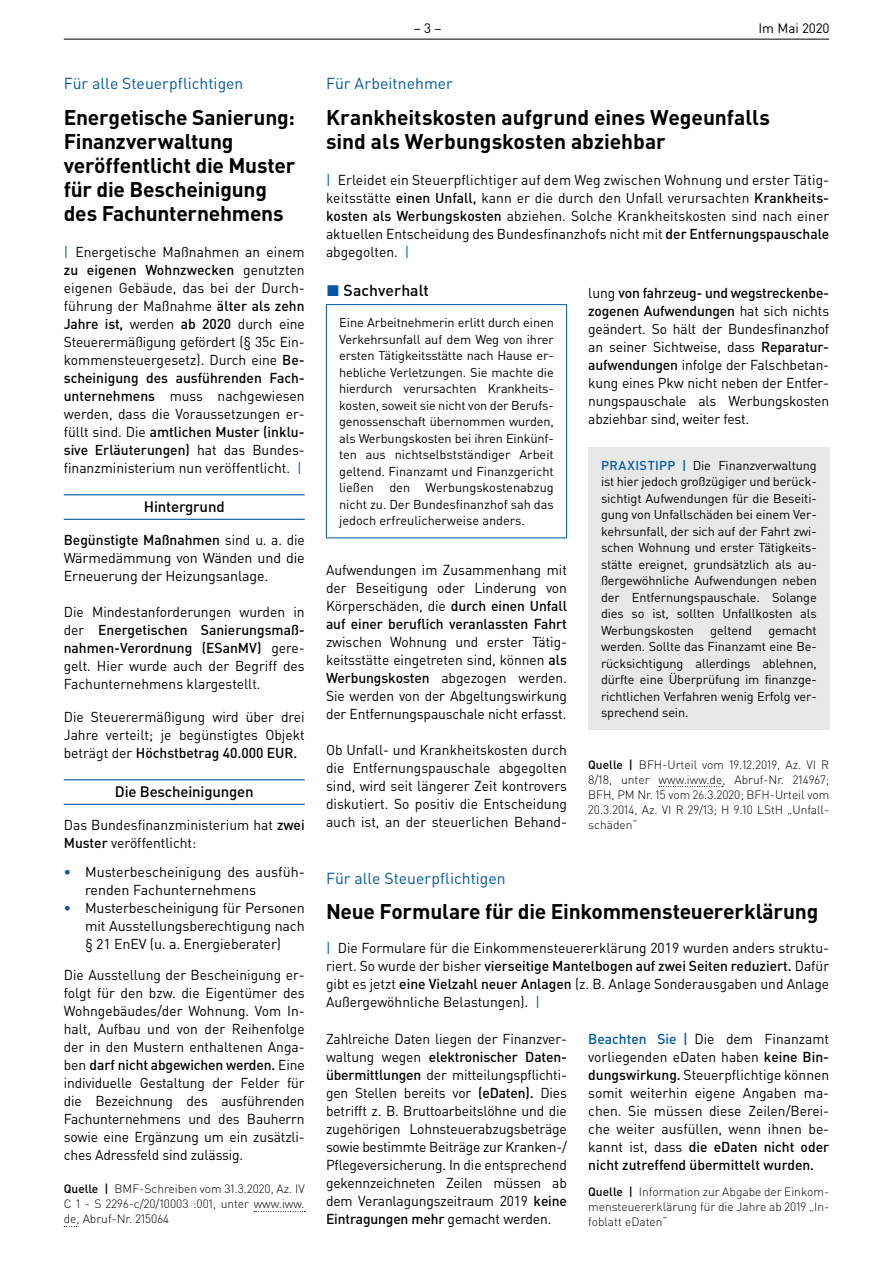
<style>
.page{position:relative;width:893px;height:1263px;background:#fff}
.page>*{position:absolute;margin:0;border:0;box-sizing:border-box;transform-origin:0 0}
.t1{font:700 21px/24px "DIN Pro";letter-spacing:-.01em;color:#000002}
.t2{font:15.75px "DIN Pro";color:#0157a2}
.t3{font:500 15.75px "DIN Pro";letter-spacing:.005em;color:#000002}
.t4{font:500 15px "DIN Pro";letter-spacing:-.01em;color:#000002}
.t5{font:14.25px/18px "DIN Pro";letter-spacing:-.005em;color:#000002;text-align:justify}
.t6{font:13.5px "DIN Pro";color:#000002}
.t7{font:12.75px/16.5px "DIN Pro";letter-spacing:-.01em;color:#000002;text-align:justify}
.t8{font:300 12px/15px "DIN Pro";color:#000002;text-align:justify}
.s1{color:#0157a2}
.s2{font-weight:500}
.s3{font-weight:500;color:#0157a2}
</style>
<div class="page">
<hr style="left:64px;top:39px;width:765px;height:1px;background:#000002">
<hr style="left:326px;top:304px;width:241px;height:1px;background:#0157a2">
<hr style="left:326px;top:305px;width:1px;height:232px;background:#0157a2">
<hr style="left:566px;top:305px;width:1px;height:232px;background:#0157a2">
<hr style="left:326px;top:537px;width:241px;height:1px;background:#0157a2">
<svg style="left:659px;top:786px;width:64px;height:1px"></svg>
<div style="left:588px;top:447px;width:242px;height:283px;background:#e6e9e8"></div>
<hr style="left:64px;top:494px;width:241px;height:1px;background:#0157a2">
<hr style="left:64px;top:519px;width:241px;height:1px;background:#0157a2">
<hr style="left:64px;top:779px;width:241px;height:1px;background:#0157a2">
<hr style="left:64px;top:804px;width:241px;height:1px;background:#0157a2">
<svg style="left:254px;top:1211px;width:51px;height:1px"></svg>
<svg style="left:64px;top:1226px;width:13px;height:1px"></svg>
<p class="t2" style="left:64px;top:73px;width:181px">Für alle Steuerpflichtigen</p>
<h1 class="t1" style="left:64px;top:105px;width:233px">Energetische Sanierung:<br>Finanzverwaltung veröffentlicht die Muster für die Bescheinigung des Fachunternehmens</h1>
<p class="t5" style="left:64px;top:243px;width:242px"><span class="s1">|</span> Energetische Maßnahmen an einem <span class="s2">zu eigenen Wohnzwecken</span> genutzten eigenen Gebäude, das bei der Durch&shy;führung der Maßnahme <span class="s2">älter als zehn Jahre ist,</span> werden <span class="s2">ab 2020</span> durch eine Steuerermäßigung gefördert (§ 35c Ein&shy;kommensteuergesetz). Durch eine <span class="s2">Be&shy;scheinigung des ausführenden Fach&shy;unternehmens</span> muss nachgewiesen werden, dass die Voraussetzungen er&shy;füllt sind. Die <span class="s2">amtlichen Muster (inklu&shy;sive Erläuterungen)</span> hat das Bundes&shy;finanzministerium nun veröffentlicht. <span class="s1">|</span></p>
<p class="t4" style="left:144px;top:497px;width:82px">Hintergrund</p>
<p class="t5" style="left:64px;top:531px;width:242px"><span class="s2">Begünstigte Maßnahmen</span> sind u. a. die Wärmedämmung von Wänden und die Erneuerung der Heizungsanlage.</p>
<p class="t5" style="left:64px;top:603px;width:242px">Die Mindestanforderungen wurden in der <span class="s2">Energetischen Sanierungsmaß&shy;nahmen-Verordnung (ESanMV)</span> gere&shy;gelt. Hier wurde auch der Begriff des Fachunternehmens klargestellt.</p>
<p class="t5" style="left:64px;top:708px;width:242px">Die Steuerermäßigung wird über drei Jahre verteilt; je begünstigtes Objekt beträgt der <span class="s2">Höchstbetrag 40.000 EUR.</span></p>
<p class="t4" style="left:115px;top:782px;width:140px">Die Bescheinigungen</p>
<p class="t5" style="left:64px;top:816px;width:242px">Das Bundesfinanzministerium hat <span class="s2">zwei<br>Muster</span> veröffentlicht:</p>
<p class="t5" style="left:85px;top:862px;width:221px;text-indent:-21px"><span class="s3">•</span> Musterbescheinigung des ausfüh&shy;renden Fachunternehmens</p>
<p class="t5" style="left:85px;top:898px;width:221px;text-indent:-21px"><span class="s3">•</span> Musterbescheinigung für Personen mit Ausstellungsberechtigung nach § 21 EnEV (u. a. Energieberater)</p>
<p class="t5" style="left:64px;top:966px;width:242px">Die Ausstellung der Bescheinigung er&shy;folgt für den bzw. die Eigentümer des Wohngebäudes/der Wohnung. Vom In&shy;halt, Aufbau und von der Reihenfolge der in den Mustern enthaltenen Anga&shy;ben <span class="s2">darf nicht abgewichen werden.</span> Eine individuelle Gestaltung der Felder für die Bezeichnung des ausführenden Fachunternehmens und des Bauherrn sowie eine Ergänzung um ein zusätzli&shy;ches Adressfeld sind zulässig.</p>
<p class="t8" style="left:64px;top:1181px;width:242px"><span class="s2">Quelle |</span> BMF-Schreiben vom 31.3.2020, Az. IV C 1 - S 2296-c/20/10003 :001, unter www.iww. de, Abruf-Nr. 215064</p>
<p class="t6" style="left:414px;top:19px;width:29px">– 3 –</p>
<p class="t6" style="left:758px;top:19px;width:73px">Im Mai 2020</p>
<p class="t2" style="left:326px;top:73px;width:128px">Für Arbeitnehmer</p>
<h1 class="t1" style="left:326px;top:105px;width:446px">Krankheitskosten aufgrund eines Wegeunfalls sind als Werbungskosten abziehbar</h1>
<p class="t5" style="left:326px;top:171px;width:505px"><span class="s1">|</span> Erleidet ein Steuerpflichtiger auf dem Weg zwischen Wohnung und erster Tätig&shy;keitsstätte <span class="s2">einen Unfall,</span> kann er die durch den Unfall verursachten <span class="s2">Krankheits&shy;kosten als Werbungskosten</span> abziehen. Solche Krankheitskosten sind nach einer aktuellen Entscheidung des Bundesfinanzhofs nicht mit <span class="s2">der Entfernungspauschale </span>abgegolten. <span class="s1">|</span></p>
<p class="t3" style="left:326px;top:280px;width:104px"><span class="s1">◼</span> Sachverhalt</p>
<p class="t7" style="left:339px;top:314px;width:216px">Eine Arbeitnehmerin erlitt durch einen Verkehrsunfall auf dem Weg von ihrer ersten Tätigkeitsstätte nach Hause er&shy;hebliche Verletzungen. Sie machte die hierdurch verursachten Krankheits&shy;kosten, soweit sie nicht von der Berufs&shy;genossenschaft übernommen wurden, als Werbungskosten bei ihren Einkünf&shy;ten aus nichtselbstständiger Arbeit geltend. Finanzamt und Finanzgericht ließen den Werbungskostenabzug nicht zu. Der Bundesfinanzhof sah das jedoch erfreulicherweise anders.</p>
<p class="t5" style="left:326px;top:560px;width:242px">Aufwendungen im Zusammenhang mit der Beseitigung oder Linderung von Körperschäden, die <span class="s2">durch einen Unfall auf einer beruflich veranlassten Fahrt</span></p>
<p class="t5" style="left:326px;top:632px;width:242px">zwischen Wohnung und erster Tätig&shy;keitsstätte eingetreten sind, können <span class="s2">als Werbungskosten</span> abgezogen werden.<br>Sie werden von der Abgeltungswirkung der Entfernungspauschale nicht erfasst.</p>
<p class="t5" style="left:326px;top:740px;width:242px">Ob Unfall- und Krankheitskosten durch die Entfernungspauschale abgegolten sind, wird seit längerer Zeit kontrovers diskutiert. So positiv die Entscheidung auch ist, an der steuerlichen Behand-</p>
<p class="t5" style="left:588px;top:283px;width:242px">lung <span class="s2">von fahrzeug- und wegstreckenbe&shy;zogenen Aufwendungen</span> hat sich nichts geändert. So hält der Bundesfinanzhof an seiner Sichtweise, dass <span class="s2">Reparatur&shy;aufwendungen</span> infolge der Falschbetan&shy;kung eines Pkw nicht neben der Entfer&shy;nungspauschale als Werbungskosten abziehbar sind, weiter fest.</p>
<p class="t7" style="left:601px;top:456px;width:217px"><span class="s3">PRAXISTIPP |</span> Die Finanzverwaltung ist hier jedoch großzügiger und berück&shy;sichtigt Aufwendungen für die Beseiti&shy;gung von Unfallschäden bei einem Ver&shy;kehrsunfall, der sich auf der Fahrt zwi&shy;schen Wohnung und erster Tätigkeits&shy;stätte ereignet, grundsätzlich als au&shy;ßergewöhnliche Aufwendungen neben der Entfernungspauschale. Solange dies so ist, sollten Unfallkosten als Werbungskosten</p>
<p class="t7" style="left:601px;top:621px;width:217px;text-indent:167px">gemacht werden. Sollte das Finanzamt eine Be&shy;rücksichtigung allerdings ablehnen, dürfte eine Überprüfung im finanzge&shy;richtlichen Verfahren wenig Erfolg ver&shy;sprechend sein.</p>
<p class="t8" style="left:588px;top:756px;width:242px"><span class="s2">Quelle |</span> BFH-Urteil vom 19.12.2019, Az. VI R 8/18, unter www.iww.de, Abruf-Nr. 214967; BFH, PM Nr. 15 vom 26.3.2020; BFH-Urteil vom 20.3.2014, Az. VI R 29/13; H 9.10 LStH „Unfall&shy;schäden“</p>
<p class="t7" style="left:710px;top:621px;width:43px">geltend</p>
<p class="t2" style="left:326px;top:868px;width:181px">Für alle Steuerpflichtigen</p>
<h1 class="t1" style="left:326px;top:898px;width:494px">Neue Formulare für die Einkommensteuererklärung</h1>
<p class="t5" style="left:326px;top:939px;width:505px"><span class="s1">|</span> Die Formulare für die Einkommensteuererklärung 2019 wurden anders struktu&shy;riert. So wurde der bisher <span class="s2">vierseitige Mantelbogen auf zwei Seiten reduziert.</span> Dafür gibt es jetzt <span class="s2">eine Vielzahl neuer Anlagen</span> (z. B. Anlage Sonderausgaben und Anlage Außergewöhnliche Belastungen). <span class="s1">|</span></p>
<p class="t5" style="left:326px;top:1029px;width:242px">Zahlreiche Daten liegen der Finanzver&shy;waltung wegen <span class="s2">elektronischer Daten&shy;übermittlungen</span> der mitteilungspflichti&shy;gen Stellen bereits vor <span class="s2">(eDaten).</span> Dies betrifft z. B. Bruttoarbeitslöhne und die zugehörigen Lohnsteuerabzugsbeträge sowie bestimmte Beiträge zur Kranken-/ Pflegeversicherung. In die entsprechend gekennzeichneten Zeilen müssen ab dem Veranlagungszeitraum 2019 <span class="s2">keine Eintragungen mehr</span> gemacht werden.</p>
<p class="t5" style="left:588px;top:1029px;width:242px"><span class="s3">Beachten Sie |</span> Die dem Finanzamt vorliegenden eDaten haben <span class="s2">keine Bin&shy;dungswirkung.</span> Steuerpflichtige können somit weiterhin eigene Angaben ma&shy;chen. Sie müssen diese Zeilen/Berei&shy;che weiter ausfüllen, wenn ihnen be&shy;kannt ist, dass <span class="s2">die eDaten nicht oder nicht zutreffend übermittelt wurden.</span></p>
<p class="t8" style="left:588px;top:1183px;width:242px"><span class="s2">Quelle |</span> Information zur Abgabe der Einkom&shy;mensteuererklärung für die Jahre ab 2019 „In&shy;foblatt eDaten“</p>
</div>
